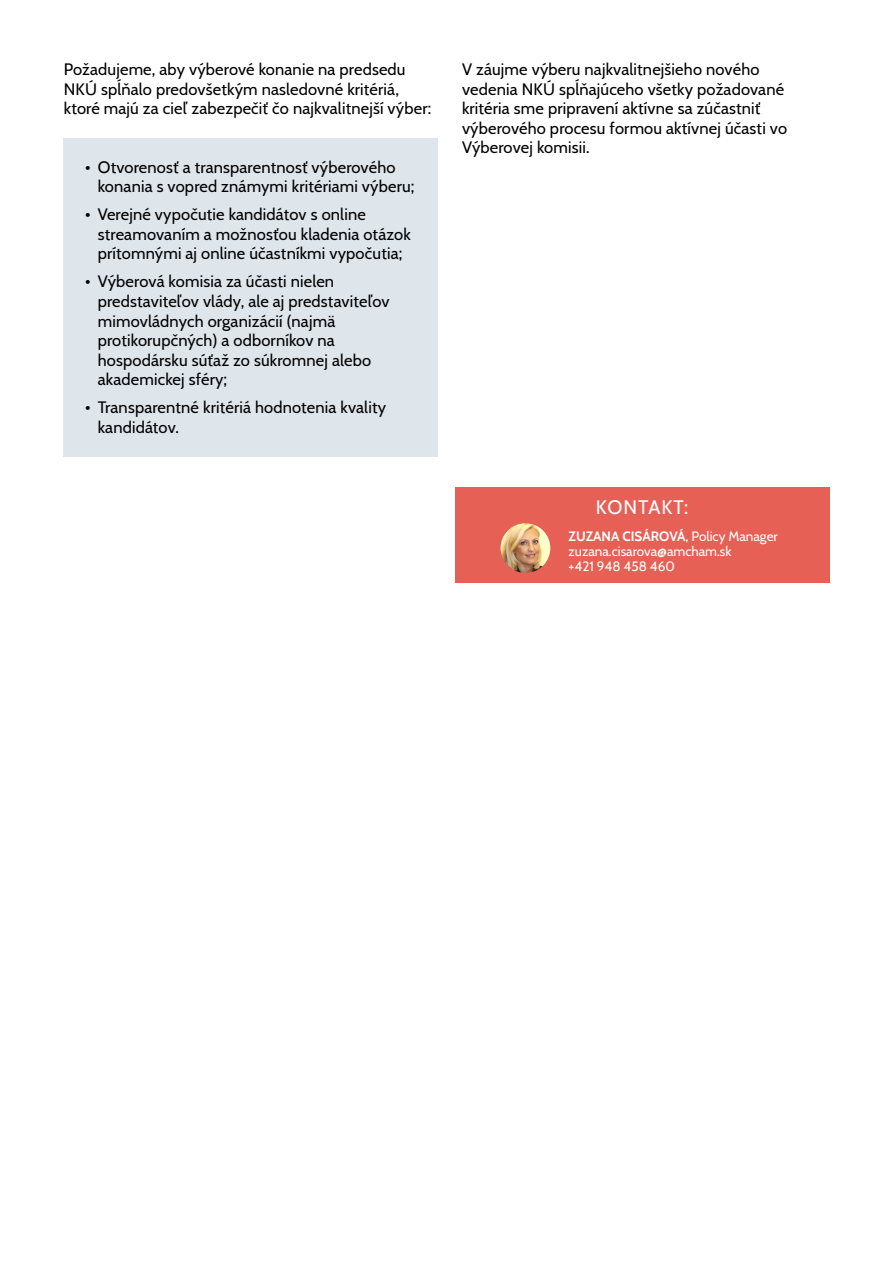
<style>
.page{position:relative;width:893px;height:1263px;background:#fff}
.page>*{position:absolute;margin:0;border:0;box-sizing:border-box;transform-origin:0 0}
.t1{font:19.5px "Cabin";letter-spacing:.05em;color:#fff}
.t2{font:16.5px/19.5px "Cabin";letter-spacing:.01em;color:#000}
.t3{font:13.5px/15px "Cabin";color:#fff}
.s1{font-size:18px}
.s2{font-weight:700}
</style>
<div class="page">
<div style="left:64px;top:138px;width:374px;height:319px;background:#dee5eb"></div>
<div style="left:455px;top:487px;width:374px;height:96px;background:#e66056"></div>
<img style="left:501px;top:523px;width:49px;height:50px;border-radius:25px">
<p class="t2" style="left:64px;top:59px;width:369px">Požadujeme, aby výberové konanie na predsedu<br>NKÚ spĺňalo predovšetkým nasledovné kritériá, ktoré majú za cieľ zabezpečiť čo najkvalitnejší výber:</p>
<p class="t2" style="left:98px;top:156px;width:318px;text-indent:-13px"><span class="s1">•</span> Otvorenosť a transparentnosť výberového konania s vopred známymi kritériami výberu;</p>
<p class="t2" style="left:98px;top:204px;width:315px;text-indent:-13px"><span class="s1">•</span> Verejné vypočutie kandidátov s online streamovaním a možnosťou kladenia otázok prítomnými aj online účastníkmi vypočutia;</p>
<p class="t2" style="left:98px;top:271px;width:293px;text-indent:-13px"><span class="s1">•</span> Výberová komisia za účasti nielen predstaviteľov vlády, ale aj predstaviteľov mimovládnych organizácií (najmä protikorupčných) a odborníkov na hospodársku súťaž zo súkromnej alebo akademickej sféry;</p>
<p class="t2" style="left:98px;top:396px;width:290px;text-indent:-13px"><span class="s1">•</span> Transparentné kritériá hodnotenia kvality kandidátov.</p>
<p class="t2" style="left:462px;top:59px;width:327px">V záujme výberu najkvalitnejšieho nového vedenia NKÚ spĺňajúceho všetky požadované kritéria sme pripravení aktívne sa zúčastniť výberového procesu formou aktívnej účasti vo Výberovej komisii.</p>
<p class="t1" style="left:596px;top:492px;width:94px">KONTAKT:</p>
<p class="t3" style="left:569px;top:528px;width:211px"><span class="s2">ZUZANA CISÁROVÁ</span>, Policy Manager zuzana.cisarova@amcham.sk<br>+421 948 458 460</p>
</div>
